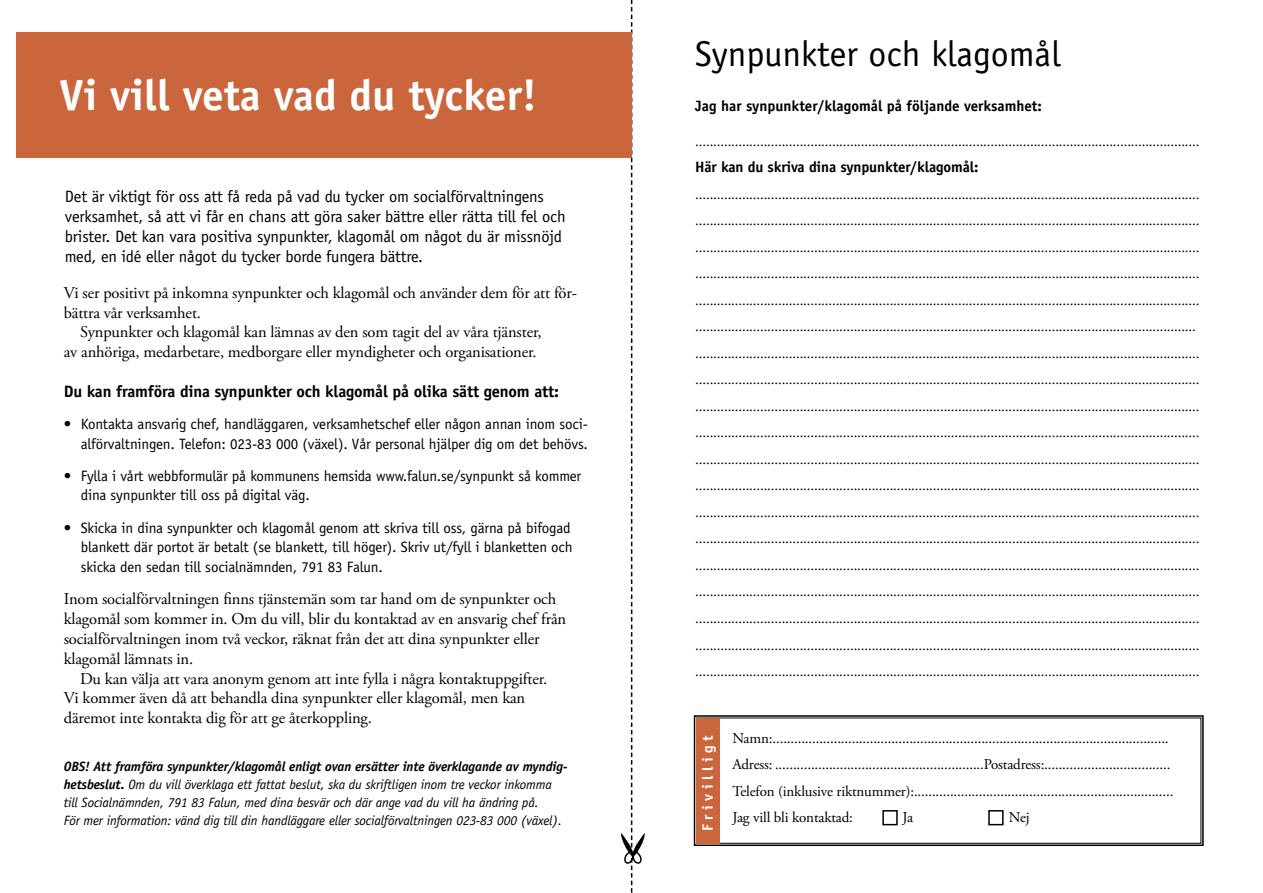
<style>
.page{position:relative;width:1263px;height:893px;background:#fff}
.page>*{position:absolute;margin:0;border:0;box-sizing:border-box;transform-origin:0 0}
.t1{font:700 43.5px "Officina Sans";color:#fff}
.t2{font:36px "Officina Sans";color:#000}
.t3{font:16.5px/19.8px "Adobe Garamond Pro";letter-spacing:-.01em;color:#000}
.t4{font:16.5px/19.8px "Officina Sans";letter-spacing:-.01em;color:#000}
.t5{font:700 16.5px "Officina Sans";letter-spacing:-.01em;color:#000}
.t6{font:15px/26.5px "Adobe Garamond Pro";letter-spacing:-.01em;color:#000}
.t7{font:15px/19.5px "Officina Sans";letter-spacing:-.01em;color:#000}
.t8{font:700 15px "Officina Sans";color:#000}
.t9{font:700 15px "Officina Sans";letter-spacing:.3em;color:#fff}
.t10{font:italic 13.5px/18px "Officina Sans";letter-spacing:-.01em;color:#000}
.s1{font-weight:700}
</style>
<div class="page">
<svg style="left:693px;top:715px;width:511px;height:131px"></svg>
<div style="left:882px;top:810px;width:16px;height:15px;border:2px solid #000"></div>
<div style="left:988px;top:810px;width:15px;height:15px;border:2px solid #000"></div>
<div style="left:696px;top:719px;width:24px;height:125px;background:#cb653c"></div>
<svg style="left:621px;top:0;width:24px;height:893px"></svg>
<div style="left:16px;top:32px;width:616px;height:126px;background:#cb653c"></div>
<h1 class="t1" style="left:60px;top:68px;width:479px">Vi vill veta vad du tycker!</h1>
<p class="t4" style="left:65px;top:187px;width:502px">Det är viktigt för oss att få reda på vad du tycker om socialförvaltningens verksamhet, så att vi får en chans att göra saker bättre eller rätta till fel och brister. Det kan vara positiva synpunkter, klagomål om något du är missnöjd med, en idé eller något du tycker borde fungera bättre.</p>
<p class="t3" style="left:64px;top:283px;width:515px">Vi ser positivt på inkomna synpunkter och klagomål och använder dem för att för-</p>
<p class="t3" style="left:64px;top:303px;width:139px">bättra vår verksamhet.</p>
<p class="t3" style="left:80px;top:323px;width:463px">Synpunkter och klagomål kan lämnas av den som tagit del av våra tjänster,</p>
<p class="t3" style="left:64px;top:343px;width:474px">av anhöriga, medarbetare, medborgare eller myndigheter och organisationer.</p>
<p class="t5" style="left:64px;top:381px;width:497px">Du kan framföra dina synpunkter och klagomål på olika sätt genom att:</p>
<p class="t7" style="left:64px;top:414px;width:526px;text-align:right">• Kontakta ansvarig chef, handläggaren, verksamhetschef eller någon annan inom soci&shy;alförvaltningen. Telefon: 023-83 000 (växel). Vår personal hjälper dig om det behövs.</p>
<p class="t7" style="left:81px;top:466px;width:502px;text-indent:-17px">• Fylla i vårt webbformulär på kommunens hemsida www.falun.se/synpunkt så kommer dina synpunkter till oss på digital väg.</p>
<p class="t7" style="left:81px;top:518px;width:493px;text-indent:-17px">• Skicka in dina synpunkter och klagomål genom att skriva till oss, gärna på bifogad blankett där portot är betalt (se blankett, till höger). Skriv ut/fyll i blanketten och skicka den sedan till socialnämnden, 791 83 Falun.</p>
<p class="t3" style="left:64px;top:590px;width:504px">Inom socialförvaltningen finns tjänstemän som tar hand om de synpunkter och klagomål som kommer in. Om du vill, blir du kontaktad av en ansvarig chef från socialförvaltningen inom två veckor, räknat från det att dina synpunkter eller klagomål lämnats in.</p>
<p class="t3" style="left:64px;top:669px;width:485px;text-indent:16px">Du kan välja att vara anonym genom att inte fylla i några kontaktuppgifter.<br>Vi kommer även då att behandla dina synpunkter eller klagomål, men kan däremot inte kontakta dig för att ge återkoppling.</p>
<p class="t10" style="left:64px;top:757px;width:505px"><span class="s1">OBS! Att framföra synpunkter/klagomål enligt ovan ersätter inte överklagande av myndig&shy;hetsbeslut.</span> Om du vill överklaga ett fattat beslut, ska du skriftligen inom tre veckor inkomma till Socialnämnden, 791 83 Falun, med dina besvär och där ange vad du vill ha ändring på.<br>För mer information: vänd dig till din handläggare eller socialförvaltningen 023-83 000 (växel).</p>
<h2 class="t2" style="left:695px;top:33px;width:367px">Synpunkter och klagomål</h2>
<p class="t8" style="left:695px;top:96px;width:348px">Jag har synpunkter/klagomål på följande verksamhet:</p>
<p class="t6" style="left:695px;top:128px;width:506px">............................................................................................................................................</p>
<p class="t8" style="left:695px;top:158px;width:285px">Här kan du skriva dina synpunkter/klagomål:</p>
<p class="t6" style="left:695px;top:181px;width:506px">............................................................................................................................................ ............................................................................................................................................ ............................................................................................................................................ ............................................................................................................................................ ............................................................................................................................................ ........................................................................................................................................... ............................................................................................................................................ ............................................................................................................................................ ............................................................................................................................................ ............................................................................................................................................ ............................................................................................................................................ ............................................................................................................................................ ............................................................................................................................................ ............................................................................................................................................ ............................................................................................................................................ ............................................................................................................................................ ............................................................................................................................................ ............................................................................................................................................ ............................................................................................................................................</p>
<p class="t9" style="left:698px;top:831px;width:97px;rotate:-90deg">Frivilligt</p>
<p class="t6" style="left:732px;top:725px;width:442px">Namn:..............................................................................................................<br>Adress: ..........................................................Postadress:...................................<br>Telefon (inklusive riktnummer):........................................................................<br>Jag vill bli kontaktad:</p>
<p class="t6" style="left:902px;top:805px;width:12px">Ja</p>
<p class="t6" style="left:1009px;top:805px;width:22px">Nej</p>
</div>
